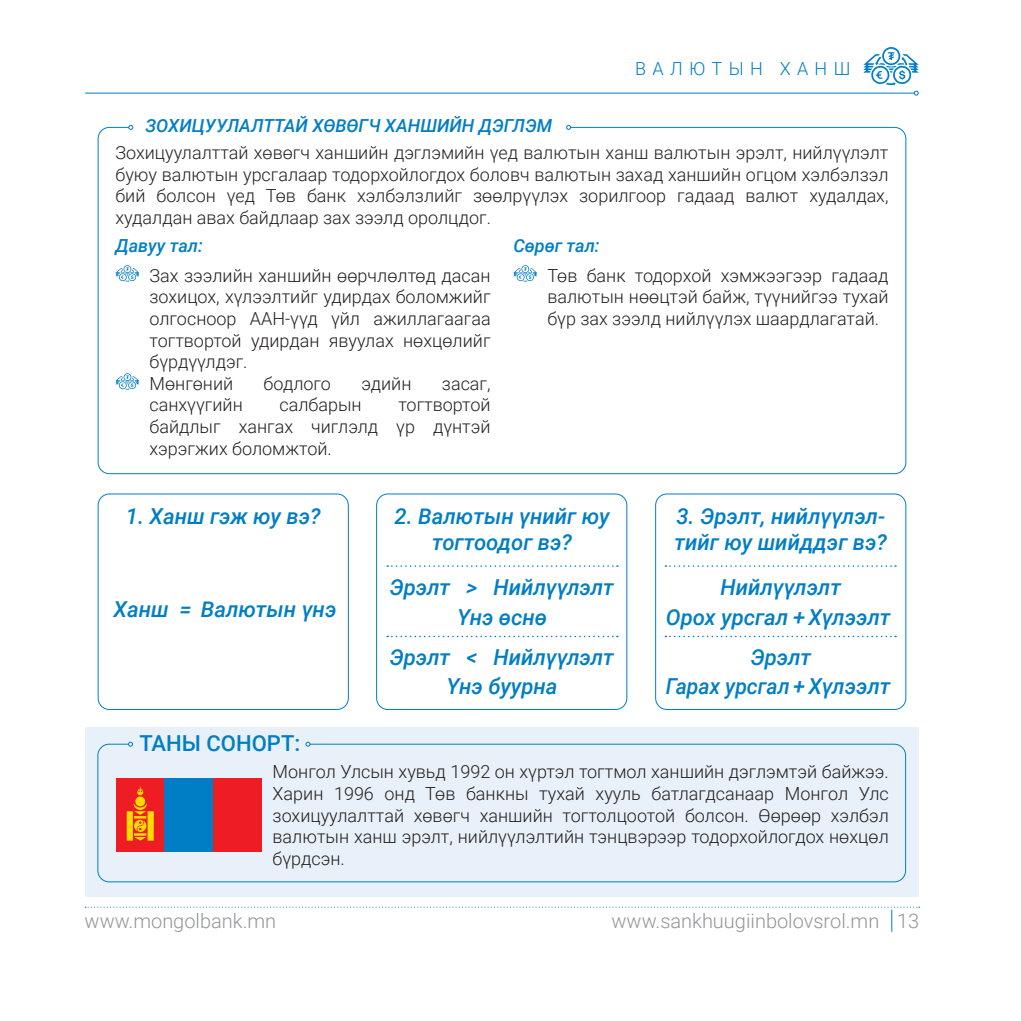
<style>
.page{position:relative;width:1021px;height:1021px;background:#fff}
.page>*{position:absolute;margin:0;border:0;box-sizing:border-box;transform-origin:0 0}
.Subtitle{font:italic 500 22px/26.4px "Roboto";color:#007ec5;text-align:center}
.Subtitle-2{font:italic 500 22px "Roboto";color:#007ec5;scale:.96 1}
.t1{font:500 22px "Roboto";color:#007ec5}
.t2{font:300 20px "Roboto";color:#939598}
.t3{font:300 18px/21.6px "Roboto";color:#231f20;text-align:justify}
.t4{font:italic 500 18px "Roboto";color:#007ec5}
.t5{font:300 18px "Roboto";letter-spacing:.35em;color:#007ec5}
</style>
<div class="page">
<hr style="left:85px;top:93px;width:829px;height:1px;background:#007ec5">
<svg style="left:85px;top:906px;width:834px;height:25px"></svg>
<svg style="left:863px;top:47px;width:55px;height:49px"></svg>
<svg style="left:128px;top:125px;width:5px;height:5px"></svg>
<svg style="left:566px;top:125px;width:5px;height:5px"></svg>
<svg style="left:115px;top:265px;width:24px;height:17px"></svg>
<svg style="left:115px;top:373px;width:24px;height:17px"></svg>
<svg style="left:513px;top:265px;width:24px;height:17px"></svg>
<div style="left:85px;top:727px;width:833px;height:169px;background:#e8f0f9"></div>
<div style="left:97px;top:743px;width:809px;height:139px;border:1px solid #007ec5;border-radius:11px"></div>
<svg style="left:128px;top:741px;width:5px;height:5px"></svg>
<svg style="left:305px;top:741px;width:5px;height:5px"></svg>
<div style="left:116px;top:778px;width:48px;height:73px;background:#ee1d23"></div>
<svg style="left:127px;top:785px;width:27px;height:55px"></svg>
<div style="left:164px;top:778px;width:49px;height:73px;background:#007ec5"></div>
<div style="left:213px;top:778px;width:49px;height:73px;background:#ee1d23"></div>
<div style="left:376px;top:493px;width:251px;height:217px;border:1px solid #007ec5;border-radius:11px"></div>
<div style="left:655px;top:493px;width:251px;height:217px;border:1px solid #007ec5;border-radius:11px"></div>
<div style="left:98px;top:493px;width:251px;height:217px;border:1px solid #007ec5;border-radius:11px"></div>
<svg style="left:387px;top:565px;width:231px;height:2px"></svg>
<svg style="left:665px;top:565px;width:231px;height:2px"></svg>
<svg style="left:387px;top:635px;width:231px;height:2px"></svg>
<svg style="left:665px;top:635px;width:231px;height:2px"></svg>
<p class="t4" style="left:146px;top:113px;width:408px">ЗОХИЦУУЛАЛТТАЙ ХӨВӨГЧ ХАНШИЙН ДЭГЛЭМ</p>
<p class="t5" style="left:635px;top:56px;width:217px">ВАЛЮТЫН ХАНШ</p>
<p class="t3" style="left:115px;top:141px;width:774px">Зохицуулалттай хөвөгч ханшийн дэглэмийн үед валютын ханш валютын эрэлт, нийлүүлэлт буюу валютын урсгалаар тодорхойлогдох боловч валютын захад ханшийн огцом хэлбэлзэл бий болсон үед Төв банк хэлбэлзлийг зөөлрүүлэх зорилгоор гадаад валют худалдах, худалдан авах байдлаар зах зээлд оролцдог.</p>
<p class="t4" style="left:115px;top:233px;width:89px">Давуу тал:</p>
<p class="t3" style="left:149px;top:264px;width:342px">Зах зээлийн ханшийн өөрчлөлтөд дасан зохицох, хүлээлтийг удирдах боломжийг олгосноор ААН-үүд үйл ажиллагаагаа тогтвортой удирдан явуулах нөхцөлийг бүрдүүлдэг.</p>
<p class="t3" style="left:149px;top:372px;width:85px">Мөнгөний</p>
<p class="t3" style="left:264px;top:372px;width:69px">бодлого</p>
<p class="t3" style="left:361px;top:372px;width:52px">эдийн</p>
<p class="t3" style="left:442px;top:372px;width:50px">засаг,</p>
<p class="t3" style="left:149px;top:393px;width:95px">санхүүгийн</p>
<p class="t3" style="left:279px;top:393px;width:84px">салбарын</p>
<p class="t3" style="left:149px;top:393px;width:342px;text-indent:249px">тогтвортой байдлыг хангах чиглэлд үр дүнтэй хэрэгжих боломжтой.</p>
<p class="t4" style="left:513px;top:233px;width:88px">Сөрөг тал:</p>
<p class="t3" style="left:547px;top:264px;width:342px">Төв банк тодорхой хэмжээгээр гадаад валютын нөөцтэй байж, түүнийгээ тухай бүр зах зээлд нийлүүлэх шаардлагатай.</p>
<p class="Subtitle" style="left:126px;top:502px;width:196px">1. Ханш гэж юу вэ?</p>
<p class="Subtitle" style="left:394px;top:502px;width:216px">2. Валютын үнийг юу тогтоодог вэ?</p>
<p class="Subtitle" style="left:674px;top:502px;width:214px;text-align:left">3. Эрэлт, нийлүүлэл&shy;тийг юу шийддэг вэ?</p>
<p class="Subtitle" style="left:114px;top:595px;width:57px">Ханш</p>
<p class="Subtitle" style="left:179px;top:595px;width:158px">= Валютын үнэ</p>
<p class="Subtitle" style="left:389px;top:573px;width:62px">Эрэлт</p>
<p class="Subtitle" style="left:466px;top:573px;width:13px">&gt;</p>
<p class="Subtitle" style="left:493px;top:573px;width:122px">Нийлүүлэлт</p>
<p class="Subtitle" style="left:457px;top:602px;width:91px">Үнэ өснө</p>
<p class="Subtitle" style="left:720px;top:573px;width:122px">Нийлүүлэлт</p>
<p class="Subtitle" style="left:666px;top:602px;width:226px">Орох урсгал + Хүлээлт</p>
<p class="Subtitle" style="left:389px;top:643px;width:62px">Эрэлт</p>
<p class="Subtitle" style="left:466px;top:643px;width:12px">&lt;</p>
<p class="Subtitle" style="left:493px;top:643px;width:122px">Нийлүүлэлт</p>
<p class="Subtitle" style="left:750px;top:643px;width:62px">Эрэлт</p>
<p class="Subtitle" style="left:446px;top:672px;width:113px">Үнэ буурна</p>
<p class="Subtitle-2" style="left:666px;top:670px;width:235px">Гарах урсгал + Хүлээлт</p>
<p class="t1" style="left:139px;top:727px;width:162px">ТАНЫ СОНОРТ:</p>
<p class="t3" style="left:272px;top:760px;width:617px">Монгол Улсын хувьд 1992 он хүртэл тогтмол ханшийн дэглэмтэй байжээ.<br>Харин 1996 онд Төв банкны тухай хууль батлагдсанаар Монгол Улс зохицуулалттай хөвөгч ханшийн тогтолцоотой болсон. Өөрөөр хэлбэл валютын ханш эрэлт, нийлүүлэлтийн тэнцвэрээр тодорхойлогдох нөхцөл бүрдсэн.</p>
<p class="t2" style="left:85px;top:907px;width:193px">www.mongolbank.mn</p>
<p class="t2" style="left:611px;top:907px;width:309px">www.sankhuugiinbolovsrol.mn 13</p>
</div>
